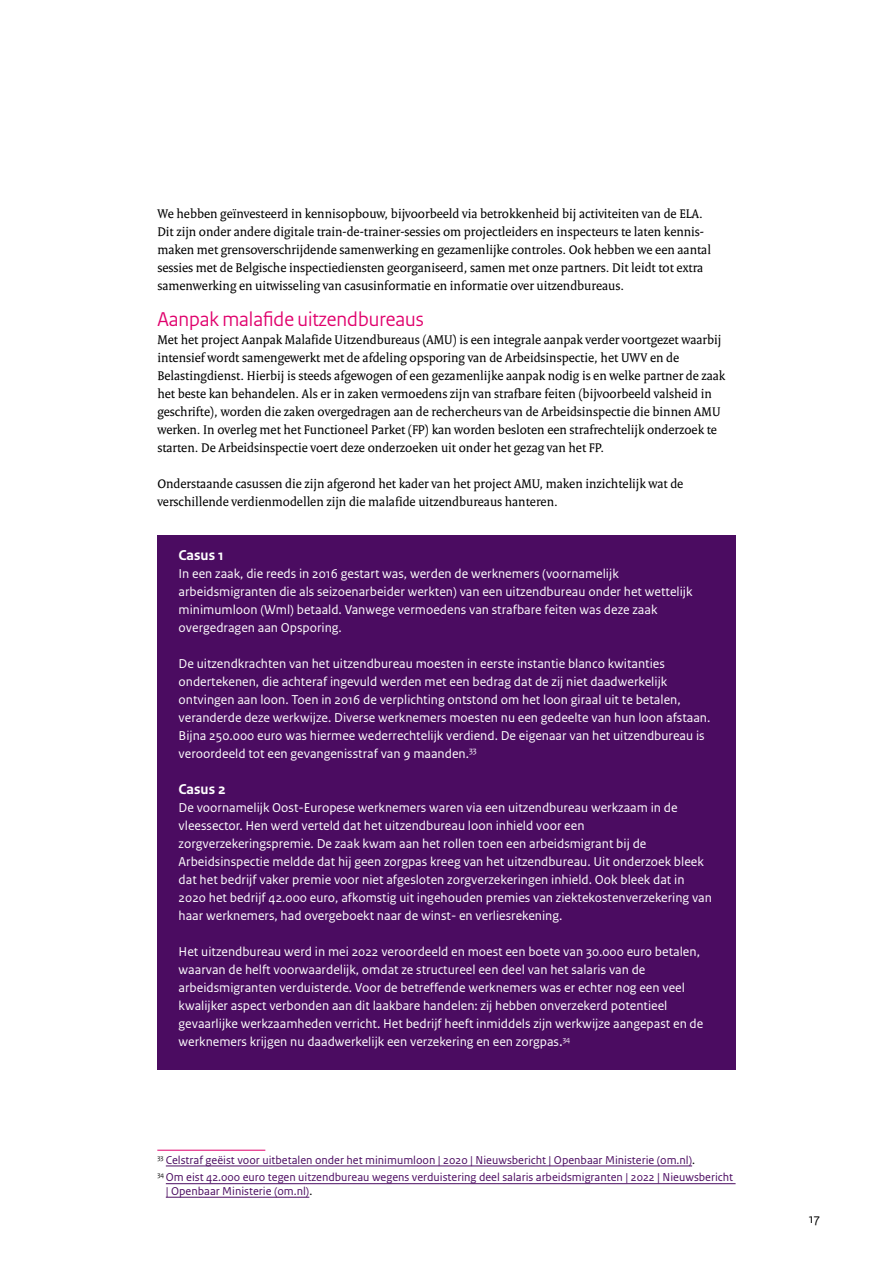
<style>
.page{position:relative;width:893px;height:1263px;background:#fff}
.page>*{position:absolute;margin:0;border:0;box-sizing:border-box;transform-origin:0 0}
.H3_04_RO_Paragraafko{font:21px "Rijksoverheid Sans Heading";color:#e0006c}
.P_20_RO_Kader_kop{font:700 15px "Rijksoverheid Sans Text";color:#fff}
.P_21_RO_Kader_Broodt{font:13.5px/18px "Rijksoverheid Sans Text";color:#fff}
.P_10_RO_Broodtekst_S{font:13.5px/18px "Rijksoverheid Serif";color:#000}
.t1{font:13.5px "Rijksoverheid Sans Text";color:#000}
.RO_Voetnoot{font:12px/13.5px "Rijksoverheid Sans Text";color:#4b0c61}
.s1{font-size:15px}
.s2{color:#000}
</style>
<div class="page">
<div style="left:157px;top:535px;width:579px;height:40px;background:#4b0c61"></div>
<div style="left:157px;top:546px;width:579px;height:110px;background:#4b0c61"></div>
<div style="left:157px;top:636px;width:579px;height:110px;background:#4b0c61"></div>
<div style="left:157px;top:744px;width:579px;height:56px;background:#4b0c61"></div>
<div style="left:157px;top:780px;width:579px;height:164px;background:#4b0c61"></div>
<div style="left:157px;top:924px;width:579px;height:146px;background:#4b0c61"></div>
<hr style="left:157px;top:1150px;width:108px;height:1px;background:#e0006c">
<hr style="left:166px;top:1166px;width:526px;height:1px;background:#4b0c61">
<hr style="left:166px;top:1183px;width:570px;height:1px;background:#4b0c61">
<hr style="left:166px;top:1197px;width:143px;height:1px;background:#4b0c61">
<p class="P_10_RO_Broodtekst_S" style="left:157px;top:204px;width:555px">We hebben geïnvesteerd in kennisopbouw, bijvoorbeeld via betrokkenheid bij activiteiten van de ELA.<br>Dit zijn onder andere digitale train-de-trainer-sessies om projectleiders en inspecteurs te laten kennis&shy;maken met grensoverschrijdende samenwerking en gezamenlijke controles. Ook hebben we een aantal sessies met de Belgische inspectiediensten georganiseerd, samen met onze partners. Dit leidt tot extra samenwerking en uitwisseling van casusinformatie en informatie over uitzendbureaus.</p>
<h3 class="H3_04_RO_Paragraafko" style="left:157px;top:307px;width:268px">Aanpak malafide uitzendbureaus</h3>
<p class="P_10_RO_Broodtekst_S" style="left:157px;top:330px;width:569px">Met het project Aanpak Malafide Uitzendbureaus (AMU) is een integrale aanpak verder voortgezet waarbij intensief wordt samengewerkt met de afdeling opsporing van de Arbeidsinspectie, het UWV en de Belastingdienst. Hierbij is steeds afgewogen of een gezamenlijke aanpak nodig is en welke partner de zaak het beste kan behandelen. Als er in zaken vermoedens zijn van strafbare feiten (bijvoorbeeld valsheid in geschrifte), worden die zaken overgedragen aan de rechercheurs van de Arbeidsinspectie die binnen AMU werken. In overleg met het Functioneel Parket (FP) kan worden besloten een strafrechtelijk onderzoek te starten. De Arbeidsinspectie voert deze onderzoeken uit onder het gezag van het FP.</p>
<p class="P_10_RO_Broodtekst_S" style="left:157px;top:474px;width:527px">Onderstaande casussen die zijn afgerond het kader van het project AMU, maken inzichtelijk wat de verschillende verdienmodellen zijn die malafide uitzendbureaus hanteren.</p>
<p class="P_20_RO_Kader_kop" style="left:179px;top:546px;width:47px">Casus 1</p>
<p class="P_21_RO_Kader_Broodt" style="left:179px;top:565px;width:515px">In een zaak, die reeds in 2016 gestart was, werden de werknemers (voornamelijk arbeidsmigranten die als seizoenarbeider werkten) van een uitzendbureau onder het wettelijk minimumloon (Wml) betaald. Vanwege vermoedens van strafbare feiten was deze zaak overgedragen aan Opsporing.</p>
<p class="P_21_RO_Kader_Broodt" style="left:179px;top:655px;width:533px">De uitzendkrachten van het uitzendbureau moesten in eerste instantie blanco kwitanties ondertekenen, die achteraf ingevuld werden met een bedrag dat de zij niet daadwerkelijk ontvingen aan loon. Toen in 2016 de verplichting ontstond om het loon giraal uit te betalen, veranderde deze werkwijze. Diverse werknemers moesten nu een gedeelte van hun loon afstaan.</p>
<p class="P_21_RO_Kader_Broodt" style="left:179px;top:727px;width:528px">Bijna 250.000 euro was hiermee wederrechtelijk verdiend. De eigenaar van het uitzendbureau is veroordeeld tot een gevangenisstraf van 9 maanden.<sup>33</sup></p>
<p class="P_20_RO_Kader_kop" style="left:179px;top:780px;width:49px">Casus 2</p>
<p class="P_21_RO_Kader_Broodt" style="left:179px;top:799px;width:535px">De voornamelijk Oost-Europese werknemers waren via een uitzendbureau werkzaam in de vleessector. Hen werd verteld dat het uitzendbureau loon inhield voor een zorgverzekeringspremie. De zaak kwam aan het rollen toen een arbeidsmigrant bij de Arbeidsinspectie meldde dat hij geen zorgpas kreeg van het uitzendbureau. Uit onderzoek bleek dat het bedrijf vaker premie voor niet afgesloten zorgverzekeringen inhield. Ook bleek dat in 2020 het bedrijf 42.000 euro, afkomstig uit ingehouden premies van ziektekostenverzekering van haar werknemers, had overgeboekt naar de winst- en verliesrekening.</p>
<p class="P_21_RO_Kader_Broodt" style="left:179px;top:943px;width:526px">Het uitzendbureau werd in mei 2022 veroordeeld en moest een boete van 30.000 euro betalen, waarvan de helft voorwaardelijk, omdat ze structureel een deel van het salaris van de arbeidsmigranten verduisterde. Voor de betreffende werknemers was er echter nog een veel kwalijker aspect verbonden aan dit laakbare handelen: zij hebben onverzekerd potentieel gevaarlijke werkzaamheden verricht. Het bedrijf heeft inmiddels zijn werkwijze aangepast en de werknemers krijgen nu daadwerkelijk een verzekering en een zorgpas<span class="s1">.</span><sup>34</sup></p>
<p class="RO_Voetnoot" style="left:157px;top:1153px;width:539px"><sup>33</sup> Celstraf geëist voor uitbetalen onder het minimumloon | 2020 | Nieuwsbericht | Openbaar Ministerie (om.nl)<span class="s2">.</span></p>
<p class="RO_Voetnoot" style="left:166px;top:1171px;width:569px;text-indent:-9px"><sup>34</sup> Om eist 42.000 euro tegen uitzendbureau wegens verduistering deel salaris arbeidsmigranten | 2022 | Nieuwsbericht | Openbaar Ministerie (om.nl)<span class="s2">.</span></p>
<p class="t1" style="left:809px;top:1211px;width:13px">17</p>
</div>
